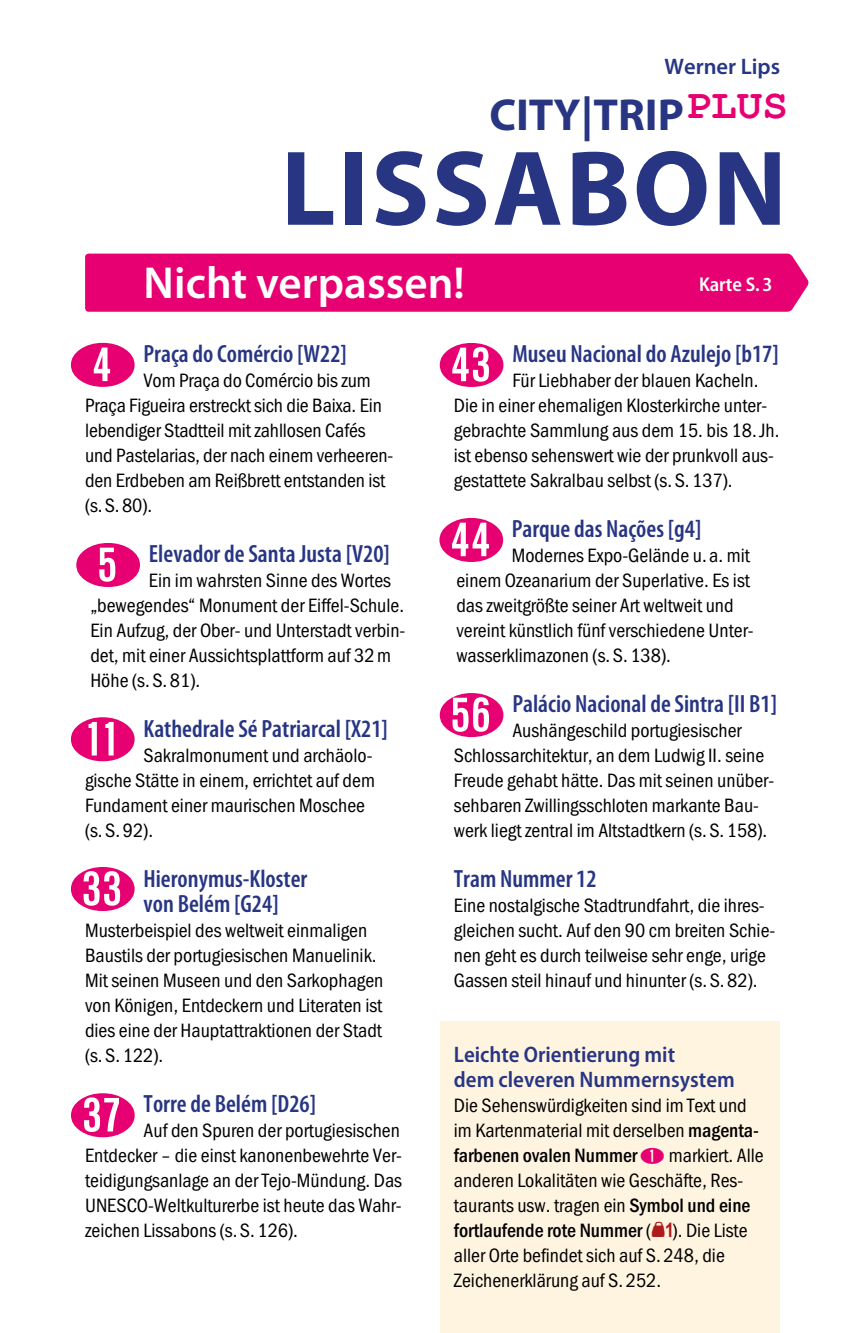
<style>
.page{position:relative;width:851px;height:1333px;background:#fff}
.page>*{position:absolute;margin:0;border:0;box-sizing:border-box;transform-origin:0 0}
.t1{font:700 107.5px "Myriad Pro";letter-spacing:.025em;color:#273583}
.t2{font:55px "Nummern";color:#e60071}
.t3{font:600 45px "Myriad Pro";color:#fff}
.t4{font:700 45px "Myriad Pro";color:#273583}
.t5{font:600 condensed 25px/25px "Myriad Pro";color:#273583}
.t6{font:600 semi-condensed 22.5px/25px "Myriad Pro";color:#273583}
.t7{font:600 22.5px "Myriad Pro";color:#273583}
.t8{font:20px/25px "Franklin Gothic URW Con Boo";color:#000}
.t9{font:500 20px "Franklin Gothic URW Con";color:#000}
.t10{font:600 semi-condensed 20px "Myriad Pro";color:#fff}
.s1{font-family:"Franklin Gothic URW Con";font-weight:500}
.s2{font-family:"Nummern";font-weight:400;color:#e60071}
.s3{font-family:"Franklin Gothic URW Con Boo";font-weight:400}
</style>
<div class="page">
<div style="left:85px;top:253px;width:724px;height:59px;background:#e60071"></div>
<div style="left:439px;top:1020px;width:340px;height:312px;background:#fff4e0"></div>
<p class="t7" style="left:664px;top:52px;width:117px">Werner Lips</p>
<h3 class="t4" style="left:489px;top:85px;width:300px">CITY|TRIP<sup>PLUS</sup></h3>
<h1 class="t1" style="left:281px;top:118px;width:507px">LISSABON</h1>
<h3 class="t3" style="left:144px;top:254px;width:323px">Nicht verpassen!</h3>
<p class="t10" style="left:699px;top:273px;width:75px">Karte S. 3</p>
<h2 class="t2" style="left:71px;top:343px;width:69px">Ì</h2>
<p class="t5" style="left:143px;top:341px;width:205px">Praça do Comércio [W22]</p>
<p class="t8" style="left:143px;top:368px;width:229px">Vom Praça do Comércio bis zum</p>
<p class="t8" style="left:85px;top:393px;width:298px">Praça Figueira erstreckt sich die Baixa. Ein</p>
<p class="t8" style="left:85px;top:418px;width:310px">lebendiger Stadtteil mit zahllosen Cafés und Pastelarias, der nach einem verheeren&shy;den Erdbeben am Reißbrett entstanden ist (s.S.80).</p>
<h2 class="t2" style="left:76px;top:543px;width:69px">Í</h2>
<p class="t5" style="left:149px;top:541px;width:242px">Elevador de Santa Justa [V20]</p>
<p class="t8" style="left:149px;top:568px;width:243px">Ein im wahrsten Sinne des Wortes</p>
<p class="t8" style="left:90px;top:593px;width:316px">„bewegendes“ Monument der Eiffel-Schule.<br>Ein Aufzug, der Ober- und Unterstadt verbin&shy;det, mit einer Aussichtsplattform auf 32m Höhe (s.S.81).</p>
<h2 class="t2" style="left:71px;top:717px;width:69px">Ó</h2>
<p class="t5" style="left:143px;top:716px;width:246px">Kathedrale Sé Patriarcal [X21]</p>
<p class="t8" style="left:85px;top:743px;width:291px;text-indent:58px">Sakralmonument und archäolo&shy;gische Stätte in einem, errichtet auf dem<br>Fundament einer maurischen Moschee (s.S.92).</p>
<h2 class="t2" style="left:71px;top:867px;width:69px">é</h2>
<p class="t5" style="left:143px;top:866px;width:165px">Hieronymus-Kloster von Belém [G24]</p>
<p class="t8" style="left:85px;top:918px;width:300px">Musterbeispiel des weltweit einmaligen Baustils der portugiesischen Manuelinik.<br>Mit seinen Museen und den Sarkophagen von Königen, Entdeckern und Literaten ist dies eine der Hauptattraktionen der Stadt (s.S.122).</p>
<h2 class="t2" style="left:71px;top:1093px;width:69px">í</h2>
<p class="t5" style="left:144px;top:1091px;width:174px">Torre de Belém [D26]</p>
<p class="t8" style="left:85px;top:1118px;width:318px;text-align:justify;text-indent:58px">Auf den Spuren der portugiesischen Entdecker – die einst kanonenbewehrte Ver&shy;teidigungsanlage an der Tejo-Mündung. Das UNESCO-Weltkulturerbe ist heute das Wahr&shy;zeichen Lissabons (s.S.126).</p>
<h2 class="t2" style="left:439px;top:343px;width:69px">ó</h2>
<p class="t5" style="left:512px;top:341px;width:268px">Museu Nacional do Azulejo [b17]</p>
<p class="t8" style="left:454px;top:368px;width:327px;text-indent:58px">Für Liebhaber der blauen Kacheln.<br>Die in einer ehemaligen Klosterkirche unter&shy;gebrachte Sammlung aus dem 15. bis 18.Jh. ist ebenso sehenswert wie der prunkvoll aus&shy;gestattete Sakralbau selbst (s.S.137).</p>
<h2 class="t2" style="left:439px;top:518px;width:69px">ô</h2>
<p class="t5" style="left:511px;top:516px;width:191px">Parque das Nações [g4]</p>
<p class="t8" style="left:456px;top:543px;width:297px;text-indent:55px">Modernes Expo-Gelände u. a. mit einem Ozeanarium der Superlative. Es ist das zweitgrößte seiner Art weltweit und vereint künstlich fünf verschiedene Unter&shy;wasserklimazonen (s.S.138).</p>
<h2 class="t2" style="left:439px;top:693px;width:69px">8</h2>
<p class="t5" style="left:512px;top:691px;width:266px">Palácio Nacional de Sintra [II B1]</p>
<p class="t8" style="left:454px;top:718px;width:322px;text-indent:58px">Aushängeschild portugiesischer Schlossarchitektur, an dem Ludwig II. seine Freude gehabt hätte. Das mit seinen unüber&shy;sehbaren Zwillingsschloten markante Bau&shy;werk liegt zentral im Altstadtkern (s.S.158).</p>
<p class="t5" style="left:454px;top:866px;width:144px">Tram Nummer 12</p>
<p class="t8" style="left:454px;top:893px;width:323px">Eine nostalgische Stadtrundfahrt, die ihres&shy;gleichen sucht. Auf den 90 cm breiten Schie&shy;nen geht es durch teilweise sehr enge, urige Gassen steil hinauf und hinunter (s.S.82).</p>
<p class="t6" style="left:454px;top:1042px;width:282px">Leichte Orientierung mit<br>dem cleveren Nummernsystem</p>
<p class="t8" style="left:454px;top:1093px;width:306px">Die Sehenswürdigkeiten sind im Text und im Kartenmaterial mit derselben <span class="s1">magenta-</span></p>
<p class="t9" style="left:454px;top:1142px;width:311px">farbenen ovalen Nummer <span class="s2">É</span> <span class="s3">markiert. Alle</span></p>
<p class="t8" style="left:454px;top:1168px;width:298px">anderen Lokalitäten wie Geschäfte, Res&shy;taurants usw. tragen ein <span class="s1">Symbol und eine</span></p>
<p class="t9" style="left:454px;top:1217px;width:295px">fortlaufende rote Nummer <span class="s3">( ). Die Liste</span></p>
<p class="t8" style="left:454px;top:1243px;width:272px">aller Orte befindet sich auf S.248, die<br>Zeichenerklärung auf S.252.</p>
</div>
